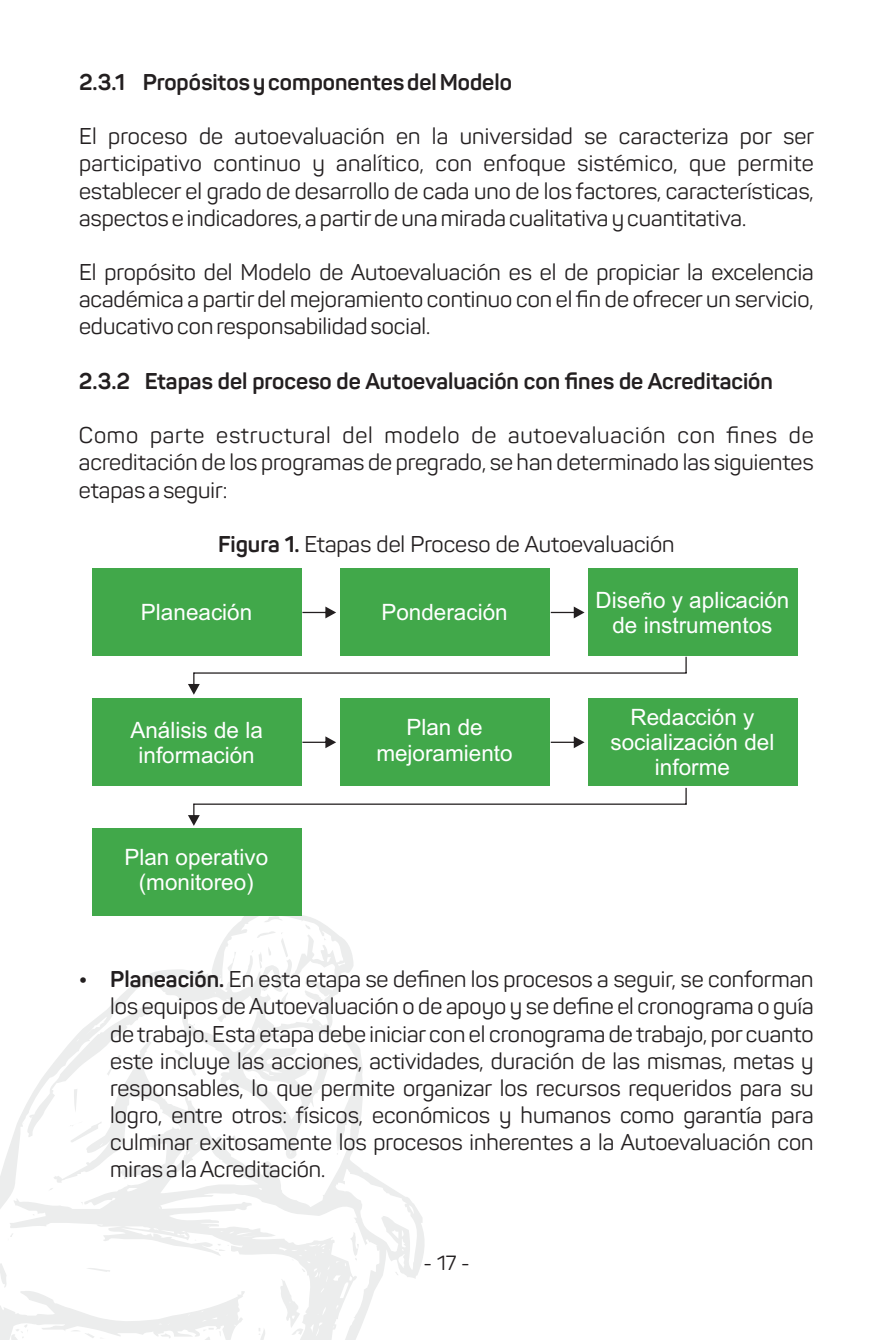
<style>
.page{position:relative;width:893px;height:1340px;background:#fff}
.page>*{position:absolute;margin:0;border:0;box-sizing:border-box;transform-origin:0 0}
.t1{font:22.5px/27.2px "Panton";color:#231f20;text-align:justify}
.t2{font:22.5px/25.2px "Arial";color:#fff;text-align:center}
.t3{font:700 22.5px "Panton";color:#231f20}
.t4{font:20.25px "Panton";color:#231f20}
.s1{font-weight:700}
</style>
<div class="page">
<svg style="left:0;top:915px;width:425px;height:424px"></svg>
<div style="left:588px;top:569px;width:209px;height:87px;background:#41a84a"></div>
<div style="left:588px;top:698px;width:209px;height:88px;background:#41a84a"></div>
<div style="left:340px;top:569px;width:210px;height:87px;background:#41a84a"></div>
<div style="left:340px;top:698px;width:210px;height:88px;background:#41a84a"></div>
<div style="left:92px;top:698px;width:210px;height:88px;background:#41a84a"></div>
<div style="left:92px;top:828px;width:210px;height:87px;background:#41a84a"></div>
<div style="left:92px;top:569px;width:210px;height:87px;background:#41a84a"></div>
<svg style="left:188px;top:656px;width:499px;height:38px"></svg>
<svg style="left:188px;top:788px;width:499px;height:37px"></svg>
<svg style="left:302px;top:606px;width:34px;height:12px"></svg>
<svg style="left:551px;top:606px;width:33px;height:12px"></svg>
<svg style="left:302px;top:736px;width:34px;height:12px"></svg>
<svg style="left:551px;top:736px;width:33px;height:12px"></svg>
<svg style="left:81px;top:977px;width:5px;height:6px"></svg>
<p class="t3" style="left:79px;top:73px;width:434px">2.3.1 Propósitos y componentes del Modelo</p>
<p class="t1" style="left:79px;top:125px;width:737px">El proceso de autoevaluación en la universidad se caracteriza por ser participativo continuo y analítico, con enfoque sistémico, que permite establecer el grado de desarrollo de cada uno de los factores, características, aspectos e indicadores, a partirde una mirada cualitativa y cuantitativa.</p>
<p class="t1" style="left:79px;top:261px;width:736px">El propósito del Modelo de Autoevaluación es el de propiciar la excelencia académica a partir del mejoramiento continuo con el fin de ofrecer un servicio, educativo con responsabilidad social.</p>
<p class="t3" style="left:79px;top:372px;width:695px">2.3.2 Etapas del proceso de Autoevaluación con fines de Acreditación</p>
<p class="t1" style="left:79px;top:424px;width:736px">Como parte estructural del modelo de autoevaluación con fines de acreditación de los programas de pregrado, se han determinado las siguientes etapas a seguir:</p>
<p class="t1" style="left:218px;top:533px;width:458px"><span class="s1">Figura 1.</span> Etapas del Proceso de Autoevaluación</p>
<p class="t2" style="left:141px;top:602px;width:113px">Planeación</p>
<p class="t2" style="left:381px;top:602px;width:128px">Ponderación</p>
<p class="t2" style="left:595px;top:589px;width:195px">Diseño y aplicación de instrumentos</p>
<p class="t2" style="left:130px;top:719px;width:134px">Análisis de la información</p>
<p class="t2" style="left:376px;top:717px;width:138px">Plan de mejoramiento</p>
<p class="t2" style="left:610px;top:706px;width:165px">Redacción y socialización del informe</p>
<p class="t2" style="left:124px;top:846px;width:145px">Plan operativo (monitoreo)</p>
<p class="t1" style="left:110px;top:968px;width:705px"><span class="s1">Planeación.</span> En esta etapa se definen los procesos a seguir, se conforman los equipos de Autoevaluación o de apoyo y se define el cronograma o guía de trabajo. Esta etapa debe iniciar con el cronograma de trabajo, por cuanto este incluye las acciones, actividades, duración de las mismas, metas y responsables, lo que permite organizar los recursos requeridos para su logro, entre otros: físicos, económicos y humanos como garantía para culminar exitosamente los procesos inherentes a la Autoevaluación con miras a la Acreditación.</p>
<p class="t4" style="left:423px;top:1254px;width:48px">- 17 -</p>
</div>
